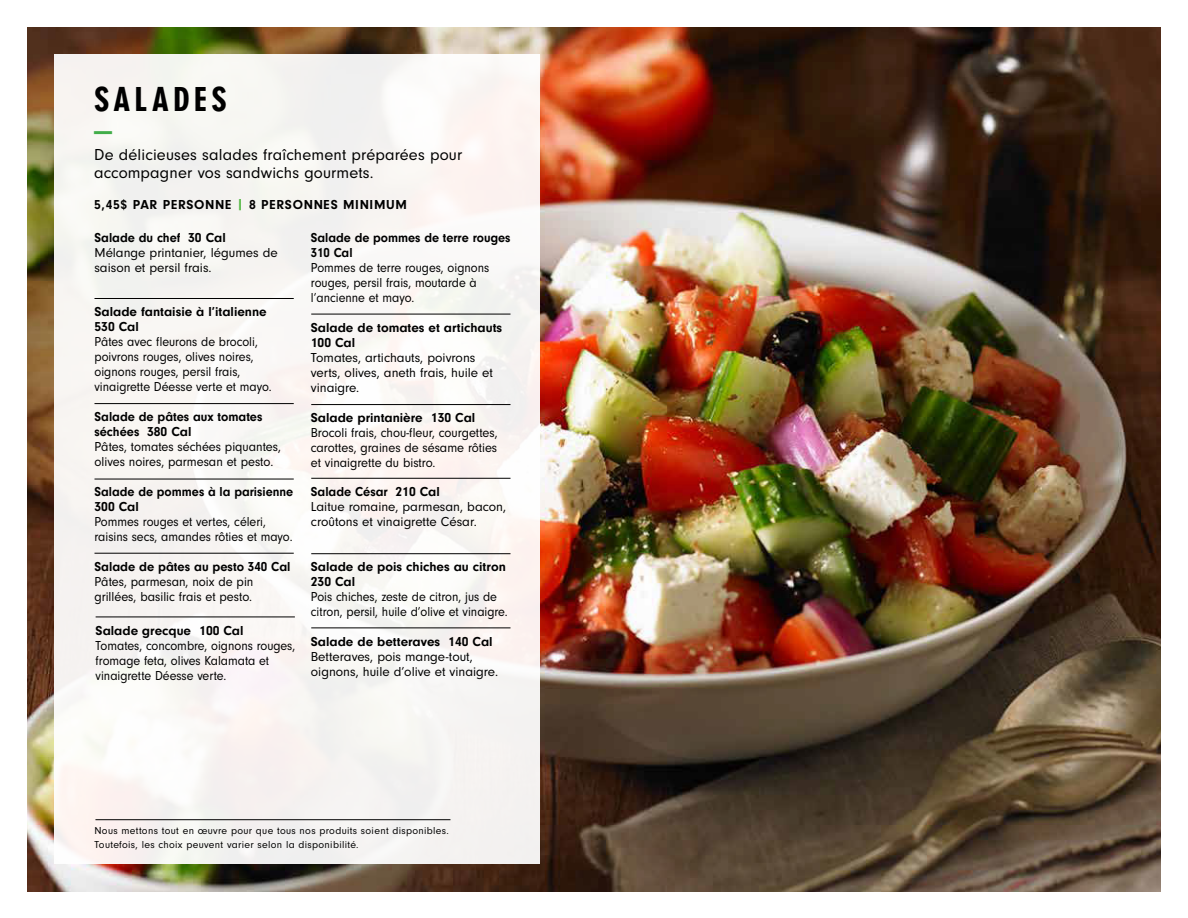
<style>
.page{position:relative;width:1188px;height:918px;background:#fff}
.page>*{position:absolute;margin:0;border:0;box-sizing:border-box;transform-origin:0 0}
.t1{font:900 36px "Neuzeit Gro Ext";letter-spacing:.1em;color:#000}
.t2{font:900 36px "Neuzeit Gro Ext";color:#41ad49}
.t3{font:16.5px/18px "Neuzeit Gro";letter-spacing:.01em;color:#000}
.t4{font:13.5px/15px "Neuzeit Gro";color:#000;scale:.93 1}
.t5{font:13.5px/15px "Neuzeit Gro";color:#000}
.t6{font:13.5px/15px "Neuzeit Gro";color:#000;scale:.95 1}
.t7{font:700 13.5px/15px "Neuzeit Gro";color:#000}
.t8{font:700 13.5px/15px "Neuzeit Gro";color:#000;scale:.95 1}
.t9{font:700 13.5px/15px "Neuzeit Gro";color:#000;scale:.94 1}
.t10{font:700 13.5px "Neuzeit Gro";letter-spacing:.05em;color:#000}
.t11{font:700 13.5px "Neuzeit Gro";color:#000;scale:.96 1}
.t12{font:10.5px/13.5px "Neuzeit Gro";letter-spacing:.03em;color:#000}
.s1{color:#58b947}
</style>
<div class="page">
<img style="left:27px;top:27px;width:1134px;height:864px">
<div style="left:54px;top:54px;width:486px;height:810px;background:#f8f5f2"></div>
<hr style="left:96px;top:617px;width:199px;height:1px;background:#000">
<hr style="left:94px;top:298px;width:200px;height:1px;background:#000">
<hr style="left:311px;top:314px;width:200px;height:1px;background:#000">
<hr style="left:311px;top:404px;width:200px;height:1px;background:#000">
<hr style="left:311px;top:478px;width:200px;height:1px;background:#000">
<hr style="left:311px;top:553px;width:200px;height:1px;background:#000">
<hr style="left:311px;top:628px;width:200px;height:1px;background:#000">
<hr style="left:94px;top:403px;width:200px;height:1px;background:#000">
<hr style="left:94px;top:479px;width:200px;height:1px;background:#000">
<hr style="left:94px;top:553px;width:200px;height:1px;background:#000">
<hr style="left:95px;top:819px;width:355px;height:1px;background:#000">
<h1 class="t1" style="left:94px;top:79px;width:134px">SALADES</h1>
<h1 class="t2" style="left:94px;top:97px;width:19px">_</h1>
<p class="t3" style="left:94px;top:146px;width:370px">De délicieuses salades fraîchement préparées pour accompagner vos sandwichs gourmets.</p>
<p class="t10" style="left:94px;top:197px;width:314px">5,45$ PAR PERSONNE <span class="s1">|</span> 8 PERSONNES MINIMUM</p>
<p class="t8" style="left:94px;top:230px;width:140px">Salade du chef 30 Cal</p>
<p class="t5" style="left:95px;top:245px;width:185px">Mélange printanier, légumes de saison et persil frais.</p>
<p class="t7" style="left:95px;top:304px;width:174px">Salade fantaisie à l’italienne<br>530 Cal</p>
<p class="t4" style="left:94px;top:334px;width:192px">Pâtes avec fleurons de brocoli, poivrons rouges, olives noires, oignons rouges, persil frais, vinaigrette Déesse verte et mayo.</p>
<p class="t8" style="left:94px;top:409px;width:178px">Salade de pâtes aux tomates séchées 380 Cal</p>
<p class="t6" style="left:94px;top:439px;width:198px">Pâtes, tomates séchées piquantes, olives noires, parmesan et pesto.</p>
<p class="t9" style="left:94px;top:484px;width:213px">Salade de pommes à la parisienne<br>300 Cal</p>
<p class="t4" style="left:94px;top:514px;width:215px">Pommes rouges et vertes, céleri, raisins secs, amandes rôties et mayo.</p>
<p class="t11" style="left:94px;top:559px;width:206px">Salade de pâtes au pesto 340 Cal</p>
<p class="t6" style="left:94px;top:574px;width:169px">Pâtes, parmesan, noix de pin grillées, basilic frais et pesto.</p>
<p class="t7" style="left:96px;top:623px;width:149px">Salade grecque 100 Cal</p>
<p class="t4" style="left:96px;top:638px;width:216px">Tomates, concombre, oignons rouges, fromage feta, olives Kalamata et vinaigrette Déesse verte.</p>
<p class="t9" style="left:311px;top:230px;width:214px">Salade de pommes de terre rouges<br>310 Cal</p>
<p class="t4" style="left:311px;top:260px;width:193px">Pommes de terre rouges, oignons rouges, persil frais, moutarde à l’ancienne et mayo.</p>
<p class="t7" style="left:311px;top:320px;width:193px">Salade de tomates et artichauts<br>100 Cal</p>
<p class="t5" style="left:311px;top:350px;width:183px">Tomates, artichauts, poivrons verts, olives, aneth frais, huile et vinaigre.</p>
<p class="t7" style="left:311px;top:410px;width:166px">Salade printanière 130 Cal</p>
<p class="t6" style="left:311px;top:425px;width:198px;text-align:justify">Brocoli frais, chou-fleur, courgettes, carottes, graines de sésame rôties et vinaigrette du bistro.</p>
<p class="t8" style="left:311px;top:484px;width:137px">Salade César 210 Cal</p>
<p class="t5" style="left:311px;top:499px;width:197px">Laitue romaine, parmesan, bacon, croûtons et vinaigrette César.</p>
<p class="t7" style="left:311px;top:559px;width:196px">Salade de pois chiches au citron<br>230 Cal</p>
<p class="t4" style="left:311px;top:589px;width:213px">Pois chiches, zeste de citron, jus de citron, persil, huile d’olive et vinaigre.</p>
<p class="t7" style="left:311px;top:634px;width:183px">Salade de betteraves 140 Cal</p>
<p class="t5" style="left:311px;top:649px;width:189px">Betteraves, pois mange-tout, oignons, huile d’olive et vinaigre.</p>
<p class="t12" style="left:94px;top:824px;width:356px">Nous mettons tout en œuvre pour que tous nos produits soient disponibles.<br>Toutefois, les choix peuvent varier selon la disponibilité.</p>
</div>
